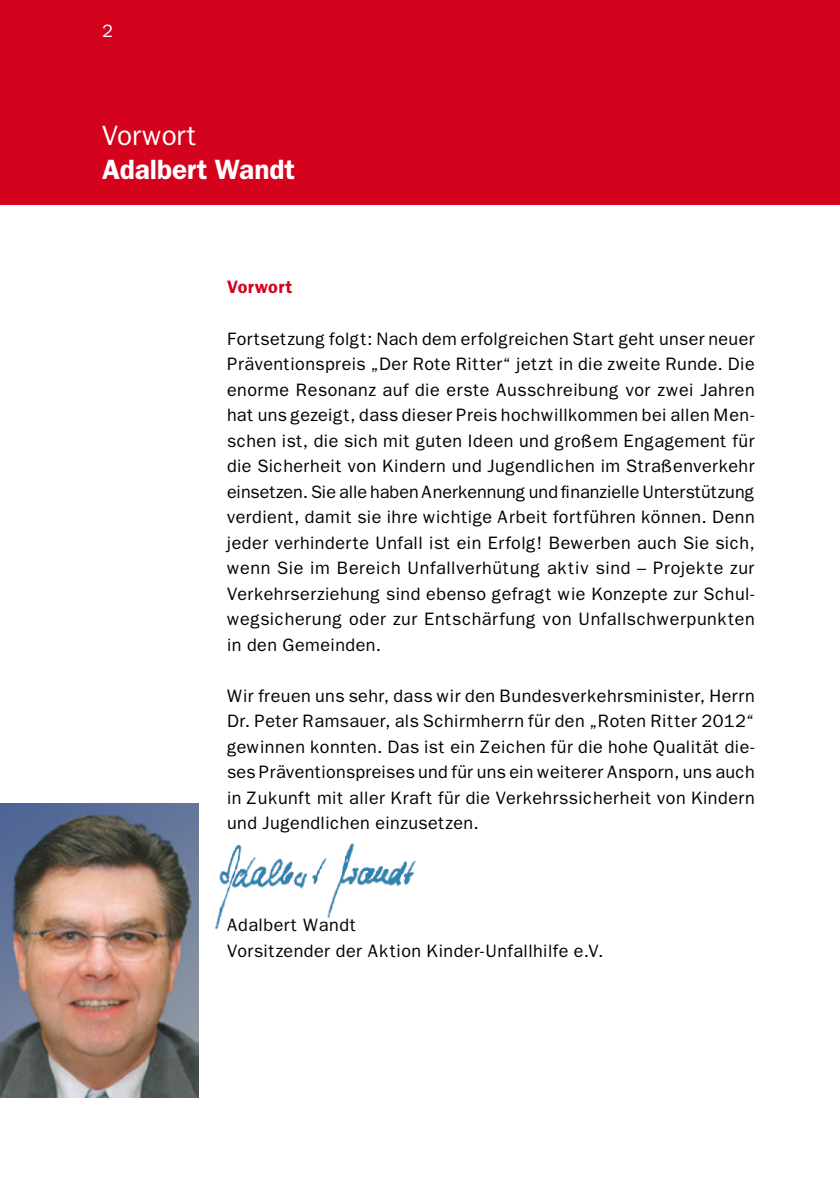
<style>
.page{position:relative;width:840px;height:1191px;background:#fff}
.page>*{position:absolute;margin:0;border:0;box-sizing:border-box;transform-origin:0 0}
.t1{font:600 28px "Franklin Gothic";letter-spacing:-.005em;color:#fff}
.t2{font:28px "Franklin Gothic";letter-spacing:-.01em;color:#fff}
.t3{font:18px/25.6px "Franklin Gothic";letter-spacing:.025em;color:#000;text-align:justify}
.t4{font:600 18px "Franklin Gothic";letter-spacing:.02em;color:#d4021d}
.t5{font:18px "Franklin Gothic";color:#fff}
</style>
<div class="page">
<div style="left:0;top:0;width:839px;height:204px;background:#d4021d"></div>
<img style="left:214px;top:843px;width:202px;height:87px">
<img style="left:0;top:804px;width:198px;height:293px">
<p class="t5" style="left:102px;top:20px;width:12px">2</p>
<h1 class="t2" style="left:102px;top:119px;width:97px">Vorwort</h1>
<h1 class="t1" style="left:102px;top:152px;width:194px">Adalbert Wandt</h1>
<p class="t4" style="left:227px;top:277px;width:67px">Vorwort</p>
<p class="t3" style="left:227px;top:326px;width:529px">Fortsetzung folgt: Nach dem erfolgreichen Start geht unser neuer Präventionspreis „Der Rote Ritter“ jetzt in die zweite Runde. Die enorme Resonanz auf die erste Ausschreibung vor zwei Jahren hat uns gezeigt, dass dieser Preis hochwillkommen bei allen Men&shy;schen ist, die sich mit guten Ideen und großem Engagement für die Sicherheit von Kindern und Jugendlichen im Straßenverkehr einsetzen. Sie alle haben Anerkennung und finanzielle Unterstützung verdient, damit sie ihre wichtige Arbeit fortführen können. Denn jeder verhinderte Unfall ist ein Erfolg! Bewerben auch Sie sich, wenn Sie im Bereich Unfallverhütung aktiv sind – Projekte zur Verkehrserziehung sind ebenso gefragt wie Konzepte zur Schul&shy;wegsicherung oder zur Entschärfung von Unfallschwerpunkten in den Gemeinden.</p>
<p class="t3" style="left:227px;top:683px;width:529px">Wir freuen uns sehr, dass wir den Bundesverkehrsminister, Herrn Dr. Peter Ramsauer, als Schirmherrn für den „Roten Ritter 2012“ gewinnen konnten. Das ist ein Zeichen für die hohe Qualität die&shy;ses Präventionspreises und für uns ein weiterer Ansporn, uns auch in Zukunft mit aller Kraft für die Verkehrssicherheit von Kindern und Jugendlichen einzusetzen.</p>
<p class="t3" style="left:227px;top:912px;width:378px">Adalbert Wandt<br>Vorsitzender der Aktion Kinder-Unfallhilfe e.V.</p>
</div>
